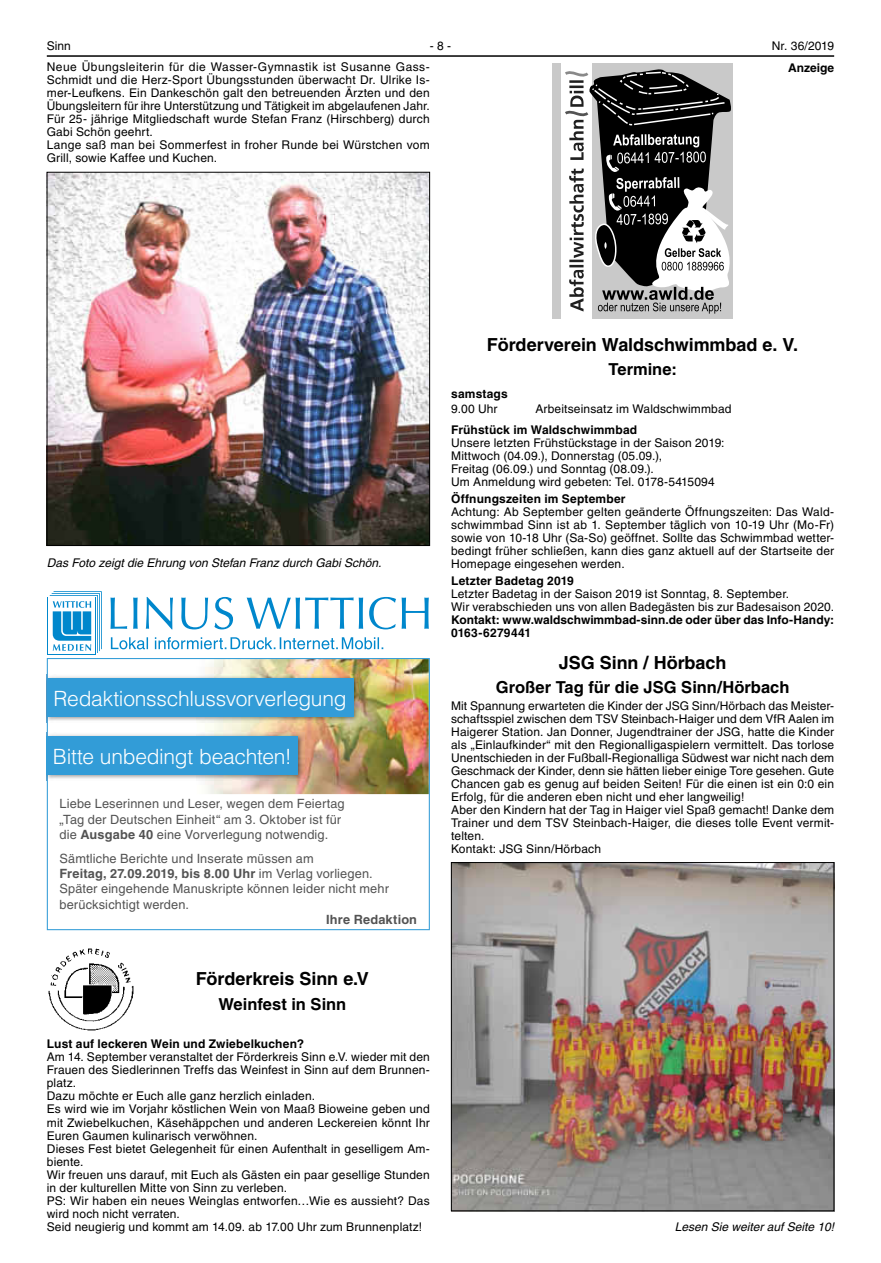
<style>
.page{position:relative;width:881px;height:1263px;background:#fff}
.page>*{position:absolute;margin:0;border:0;box-sizing:border-box;transform-origin:0 0}
.t1{font:300 21px "Helvetica LT";letter-spacing:-.015em;color:#fff}
.t2{font:700 18px "Helvetica LT";letter-spacing:-.005em;color:#000}
.t3{font:700 16.5px "Helvetica LT";color:#000}
.t4{font:12.75px/15.3px "Helvetica LT";letter-spacing:.01em;color:#535353}
.t5{font:700 12.75px "Helvetica LT";letter-spacing:.015em;color:#535353}
.t6{font:12px/13px "Helvetica LT";letter-spacing:.015em;color:#000}
.t7{font:700 12px/12.9px "Helvetica LT";letter-spacing:.01em;color:#000}
.t8{font:italic 12px "Helvetica LT";color:#000}
.s1{font-weight:700}
</style>
<div class="page">
<hr style="left:47px;top:55px;width:786px;height:2px;background:#000">
<img style="left:49px;top:174px;width:378px;height:370px">
<div style="left:47px;top:172px;width:382px;height:374px;border:1px solid #000"></div>
<svg style="left:48px;top:653px;width:48px;height:2px"></svg>
<div style="left:49px;top:598px;width:46px;height:56px;background:#fff"></div>
<svg style="left:50px;top:591px;width:378px;height:62px"></svg>
<img style="left:47px;top:658px;width:382px;height:272px">
<img style="left:47px;top:674px;width:312px;height:48px">
<div style="left:47px;top:678px;width:306px;height:38px;background:#329cd7"></div>
<img style="left:47px;top:732px;width:257px;height:48px">
<div style="left:47px;top:736px;width:251px;height:38px;background:#329cd7"></div>
<img style="left:48px;top:949px;width:85px;height:81px">
<div style="left:592px;top:64px;width:140px;height:255px;background:#c9c9c9"></div>
<div style="left:552px;top:64px;width:8px;height:255px;background:#c9c9c9"></div>
<svg style="left:565px;top:69px;width:166px;height:245px"></svg>
<img style="left:453px;top:864px;width:378px;height:345px">
<div style="left:451px;top:862px;width:382px;height:349px;border:1px solid #000"></div>
<p class="t6" style="left:47px;top:40px;width:26px">Sinn</p>
<p class="t6" style="left:429px;top:40px;width:23px">-8-</p>
<p class="t6" style="left:771px;top:40px;width:64px">Nr. 36/2019</p>
<p class="t6" style="left:47px;top:61px;width:384px">Neue Übungsleiterin für die Wasser-Gymnastik ist Susanne Gass-Schmidt und die Herz-Sport Übungsstunden überwacht Dr. Ulrike Is&shy;mer-Leufkens. Ein Dankeschön galt den betreuenden Ärzten und den Übungsleitern für ihre Unterstützung und Tätigkeit im abgelaufenen Jahr.<br>Für 25- jährige Mitgliedschaft wurde Stefan Franz (Hirschberg) durch Gabi Schön geehrt.<br>Lange saß man bei Sommerfest in froher Runde bei Würstchen vom Grill, sowie Kaffee und Kuchen.</p>
<p class="t7" style="left:787px;top:63px;width:48px">Anzeige</p>
<p class="t8" style="left:47px;top:556px;width:336px">Das Foto zeigt die Ehrung von Stefan Franz durch Gabi Schön.</p>
<h1 class="t1" style="left:53px;top:685px;width:294px">Redaktionsschlussvorverlegung</h1>
<h1 class="t1" style="left:53px;top:743px;width:240px">Bitte unbedingt beachten!</h1>
<p class="t4" style="left:60px;top:796px;width:286px">Liebe Leserinnen und Leser, wegen dem Feiertag „Tag der Deutschen Einheit“ am 3. Oktober ist für die <span class="s1">Ausgabe 40</span> eine Vorverlegung notwendig.</p>
<p class="t4" style="left:60px;top:850px;width:331px">Sämtliche Berichte und Inserate müssen am<br><span class="s1">Freitag, 27.09.2019, bis 8.00 Uhr</span> im Verlag vorliegen.<br>Später eingehende Manuskripte können leider nicht mehr berücksichtigt werden.</p>
<p class="t5" style="left:326px;top:911px;width:92px">Ihre Redaktion</p>
<h2 class="t2" style="left:196px;top:972px;width:175px">Förderkreis Sinn e.V</h2>
<h3 class="t3" style="left:218px;top:997px;width:129px">Weinfest in Sinn</h3>
<p class="t7" style="left:47px;top:1039px;width:259px">Lust auf leckeren Wein und Zwiebelkuchen?</p>
<p class="t6" style="left:47px;top:1051px;width:384px">Am 14. September veranstaltet der Förderkreis Sinn e.V. wieder mit den Frauen des Siedlerinnen Treffs das Weinfest in Sinn auf dem Brunnen&shy;platz.<br>Dazu möchte er Euch alle ganz herzlich einladen.<br>Es wird wie im Vorjahr köstlichen Wein von Maaß Bioweine geben und mit Zwiebelkuchen, Käsehäppchen und anderen Leckereien könnt Ihr Euren Gaumen kulinarisch verwöhnen.<br>Dieses Fest bietet Gelegenheit für einen Aufenthalt in geselligem Am&shy;biente.<br>Wir freuen uns darauf, mit Euch als Gästen ein paar gesellige Stunden in der kulturellen Mitte von Sinn zu verleben.<br>PS: Wir haben ein neues Weinglas entworfen…Wie es aussieht? Das wird noch nicht verraten.<br>Seid neugierig und kommt am 14.09. ab 17.00 Uhr zum Brunnenplatz!</p>
<h2 class="t2" style="left:486px;top:338px;width:313px">Förderverein Waldschwimmbad e. V.</h2>
<h3 class="t3" style="left:608px;top:363px;width:70px">Termine:</h3>
<p class="t7" style="left:451px;top:388px;width:58px">samstags</p>
<p class="t6" style="left:451px;top:403px;width:48px">9.00 Uhr</p>
<p class="t6" style="left:535px;top:403px;width:197px">Arbeitseinsatz im Waldschwimmbad</p>
<p class="t7" style="left:451px;top:424px;width:187px">Frühstück im Waldschwimmbad</p>
<p class="t6" style="left:451px;top:437px;width:275px">Unsere letzten Frühstückstage in der Saison 2019:<br>Mittwoch (04.09.), Donnerstag (05.09.),<br>Freitag (06.09.) und Sonntag (08.09.).<br>Um Anmeldung wird gebeten: Tel. 0178-5415094</p>
<p class="t7" style="left:451px;top:493px;width:176px">Öffnungszeiten im September</p>
<p class="t6" style="left:451px;top:506px;width:384px;text-align:justify">Achtung: Ab September gelten geänderte Öffnungszeiten: Das Wald&shy;schwimmbad Sinn ist ab 1. September täglich von 10-19 Uhr (Mo-Fr) sowie von 10-18 Uhr (Sa-So) geöffnet. Sollte das Schwimmbad wetter&shy;bedingt früher schließen, kann dies ganz aktuell auf der Startseite der Homepage eingesehen werden.</p>
<p class="t7" style="left:451px;top:575px;width:124px">Letzter Badetag 2019</p>
<p class="t6" style="left:451px;top:588px;width:384px">Letzter Badetag in der Saison 2019 ist Sonntag, 8. September.<br>Wir verabschieden uns von allen Badegästen bis zur Badesaison 2020.</p>
<p class="t7" style="left:451px;top:614px;width:384px">Kontakt: www.waldschwimmbad-sinn.de oder über das Info-Handy:<br>0163-6279441</p>
<h2 class="t2" style="left:558px;top:656px;width:169px">JSG Sinn / Hörbach</h2>
<h3 class="t3" style="left:495px;top:681px;width:295px">Großer Tag für die JSG Sinn/Hörbach</h3>
<p class="t6" style="left:451px;top:701px;width:384px">Mit Spannung erwarteten die Kinder der JSG Sinn/Hörbach das Meister&shy;schaftsspiel zwischen dem TSV Steinbach-Haiger und dem VfR Aalen im Haigerer Station. Jan Donner, Jugendtrainer der JSG, hatte die Kinder als „Einlaufkinder“ mit den Regionalligaspielern vermittelt. Das torlose Unentschieden in der Fußball-Regionalliga Südwest war nicht nach dem Geschmack der Kinder, denn sie hätten lieber einige Tore gesehen. Gute Chancen gab es genug auf beiden Seiten! Für die einen ist ein 0:0 ein Erfolg, für die anderen eben nicht und eher langweilig!<br>Aber den Kindern hat der Tag in Haiger viel Spaß gemacht! Danke dem Trainer und dem TSV Steinbach-Haiger, die dieses tolle Event vermit&shy;telten.<br>Kontakt: JSG Sinn/Hörbach</p>
<p class="t8" style="left:674px;top:1220px;width:161px">Lesen Sie weiter auf Seite 10!</p>
</div>
